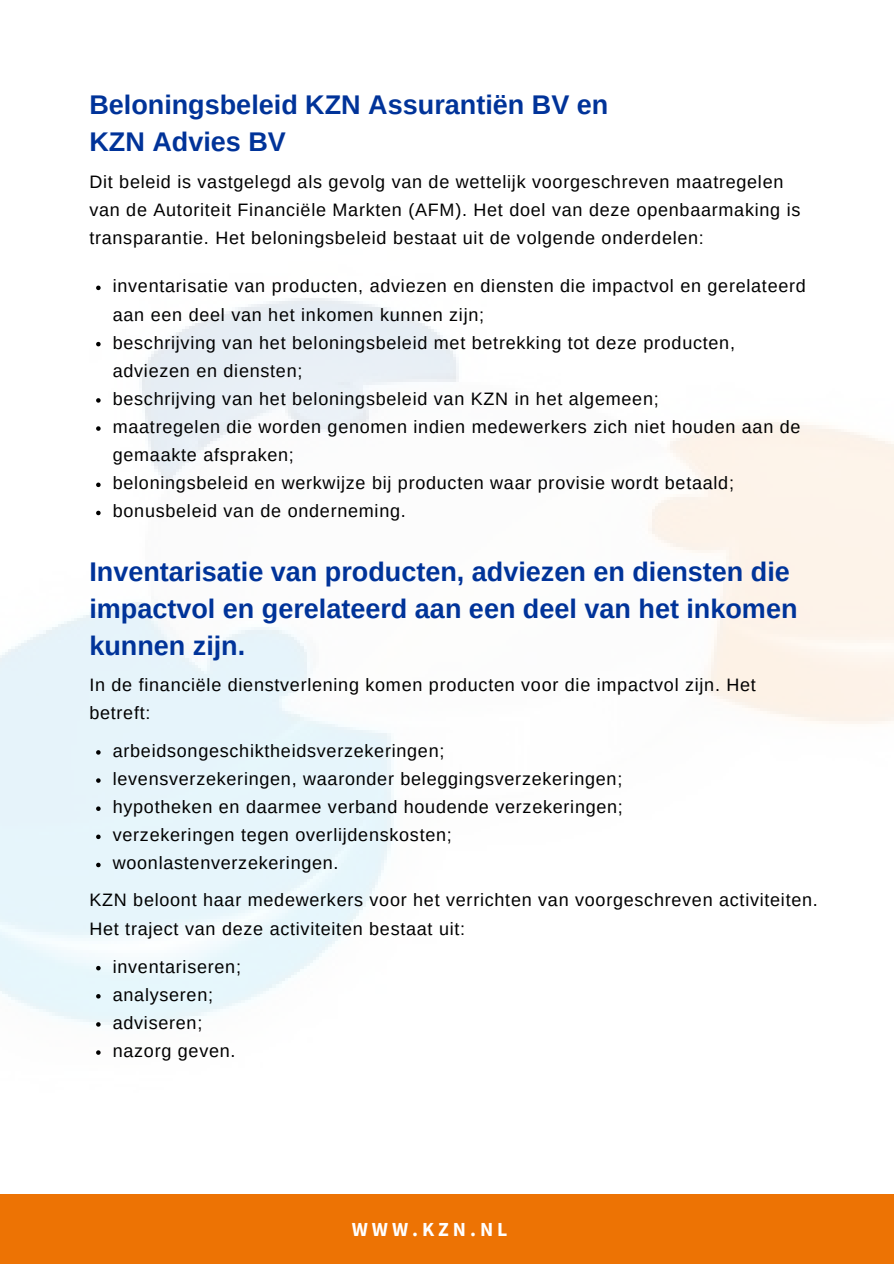
<style>
.page{position:relative;width:894px;height:1264px;background:#fff}
.page>*{position:absolute;margin:0;border:0;box-sizing:border-box;transform-origin:0 0}
.t1{font:700 27px/37.2px "Arimo";color:#039}
.t2{font:700 19.8px "Source Sans Pro";letter-spacing:.2em;color:#fff}
.t3{font:18px/28.2px "Arimo";letter-spacing:.04em;color:#000}
</style>
<div class="page">
<img style="left:0;top:290px;width:893px;height:765px">
<div style="left:0;top:1194px;width:893px;height:69px;background:#ed7304"></div>
<svg style="left:96px;top:285px;width:5px;height:5px"></svg>
<svg style="left:96px;top:342px;width:5px;height:4px"></svg>
<svg style="left:96px;top:398px;width:5px;height:4px"></svg>
<svg style="left:96px;top:426px;width:5px;height:5px"></svg>
<svg style="left:96px;top:482px;width:5px;height:5px"></svg>
<svg style="left:96px;top:510px;width:5px;height:5px"></svg>
<svg style="left:96px;top:750px;width:5px;height:4px"></svg>
<svg style="left:96px;top:778px;width:5px;height:4px"></svg>
<svg style="left:96px;top:806px;width:5px;height:5px"></svg>
<svg style="left:96px;top:834px;width:5px;height:5px"></svg>
<svg style="left:96px;top:862px;width:5px;height:5px"></svg>
<svg style="left:96px;top:965px;width:5px;height:5px"></svg>
<svg style="left:96px;top:994px;width:5px;height:4px"></svg>
<svg style="left:96px;top:1022px;width:5px;height:4px"></svg>
<svg style="left:96px;top:1050px;width:5px;height:4px"></svg>
<h1 class="t1" style="left:89px;top:86px;width:520px">Beloningsbeleid KZN Assurantiën BV en<br>KZN Advies BV</h1>
<p class="t3" style="left:89px;top:167px;width:712px">Dit beleid is vastgelegd als gevolg van de wettelijk voorgeschreven maatregelen van de Autoriteit Financiële Markten (AFM). Het doel van deze openbaarmaking is transparantie. Het beloningsbeleid bestaat uit de volgende onderdelen:</p>
<p class="t3" style="left:113px;top:272px;width:694px">inventarisatie van producten, adviezen en diensten die impactvol en gerelateerd aan een deel van het inkomen kunnen zijn;</p>
<p class="t3" style="left:113px;top:328px;width:623px">beschrijving van het beloningsbeleid met betrekking tot deze producten, adviezen en diensten;</p>
<p class="t3" style="left:113px;top:384px;width:547px">beschrijving van het beloningsbeleid van KZN in het algemeen;</p>
<p class="t3" style="left:113px;top:413px;width:689px">maatregelen die worden genomen indien medewerkers zich niet houden aan de gemaakte afspraken;</p>
<h1 class="t3" style="left:113px;top:469px;width:622px">beloningsbeleid en werkwijze bij producten waar provisie wordt betaald;</h1>
<p class="t3" style="left:113px;top:497px;width:294px">bonusbeleid van de onderneming.</p>
<p class="t1" style="left:89px;top:552px;width:709px">Inventarisatie van producten, adviezen en diensten die impactvol en gerelateerd aan een deel van het inkomen kunnen zijn.</p>
<p class="t3" style="left:89px;top:670px;width:668px">In de financiële dienstverlening komen producten voor die impactvol zijn. Het betreft:</p>
<p class="t3" style="left:113px;top:736px;width:333px">arbeidsongeschiktheidsverzekeringen;</p>
<p class="t3" style="left:113px;top:764px;width:511px">levensverzekeringen, waaronder beleggingsverzekeringen;</p>
<p class="t3" style="left:113px;top:792px;width:511px">hypotheken en daarmee verband houdende verzekeringen;</p>
<p class="t3" style="left:113px;top:821px;width:340px">verzekeringen tegen overlijdenskosten;</p>
<p class="t3" style="left:113px;top:849px;width:227px">woonlastenverzekeringen.</p>
<p class="t3" style="left:89px;top:886px;width:729px">KZN beloont haar medewerkers voor het verrichten van voorgeschreven activiteiten.<br>Het traject van deze activiteiten bestaat uit:</p>
<p class="t3" style="left:113px;top:952px;width:130px">inventariseren;</p>
<p class="t3" style="left:113px;top:980px;width:102px">analyseren;</p>
<p class="t3" style="left:113px;top:1008px;width:91px">adviseren;</p>
<p class="t3" style="left:113px;top:1036px;width:124px">nazorg geven.</p>
<p class="t2" style="left:352px;top:1216px;width:157px">WWW.KZN.NL</p>
</div>
